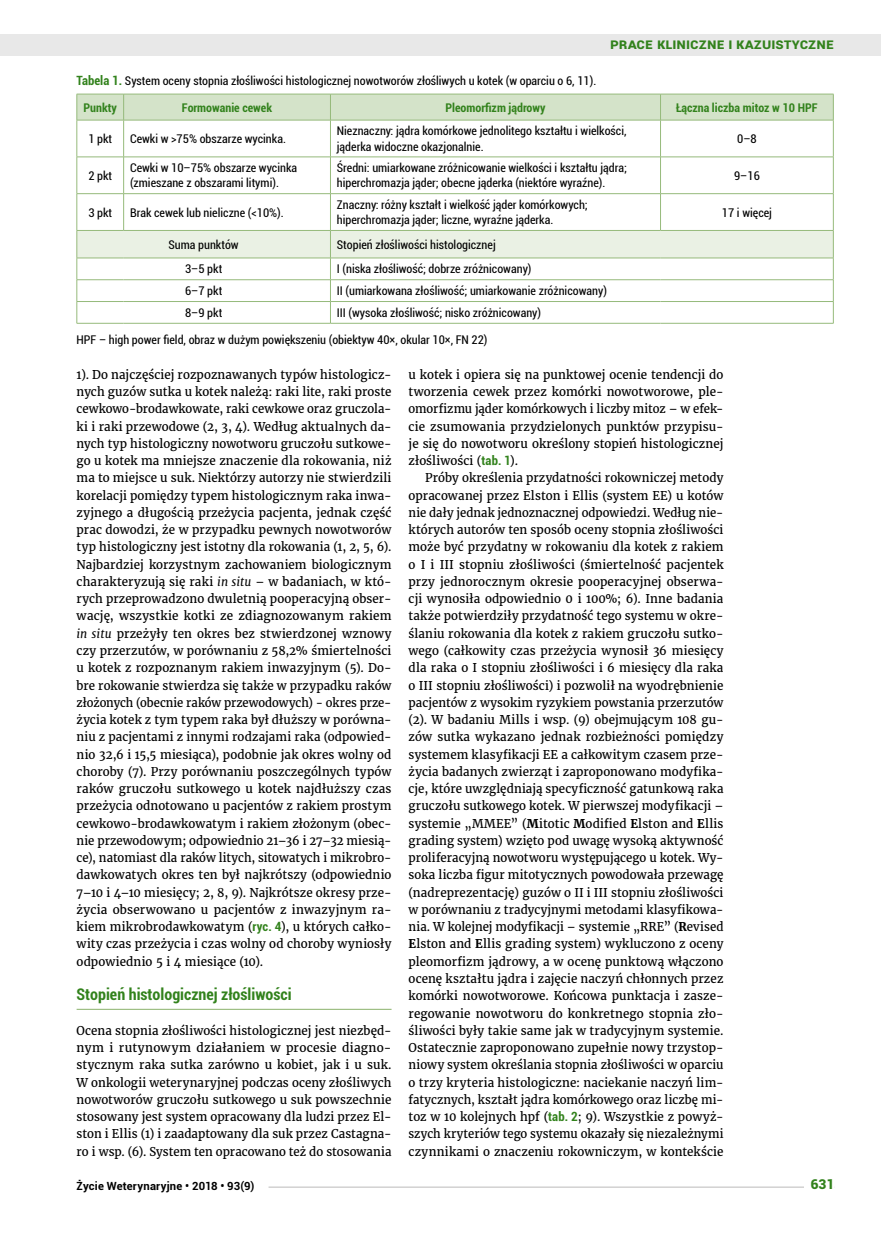
<style>
.page{position:relative;width:881px;height:1234px;background:#fff}
.page>*{position:absolute;margin:0;border:0;box-sizing:border-box;transform-origin:0 0}
.t1{font:700 condensed 16.05px "Roboto";color:#32821c}
.t2{font:700 15px "Roboto";letter-spacing:.005em;color:#32821c}
.t3{font:900 13.5px "Roboto";color:#32821c}
.t4{font:12px/17.2px "Merriweather";letter-spacing:.005em;color:#000;text-align:justify}
.t5{font:condensed 12px/15px "Roboto";color:#000}
.t6{font:700 condensed 12px "Roboto";color:#32821c}
.t7{font:700 11.25px "Roboto";letter-spacing:.02em;color:#000}
.s1{font-weight:700;font-size:12.75px;color:#32821c}
.s2{font-weight:700;color:#32821c}
.s3{font-style:italic}
.s4{font-family:"Roboto";font-weight:700;font-stretch:condensed;font-size:12.75px;color:#32821c}
.s5{font-weight:700}
</style>
<div class="page">
<hr style="left:77px;top:1008px;width:314px;height:1px;background:#96ba7b">
<svg style="left:78px;top:121px;width:754px;height:109px"></svg>
<hr style="left:123px;top:120px;width:1px;height:37px;background:#96ba7b">
<hr style="left:330px;top:120px;width:1px;height:37px;background:#96ba7b">
<hr style="left:660px;top:120px;width:1px;height:37px;background:#96ba7b">
<hr style="left:77px;top:157px;width:47px;height:1px;background:#96ba7b">
<hr style="left:124px;top:157px;width:206px;height:1px;background:#96ba7b">
<hr style="left:123px;top:157px;width:1px;height:36px;background:#96ba7b">
<hr style="left:330px;top:157px;width:330px;height:1px;background:#96ba7b">
<hr style="left:330px;top:157px;width:1px;height:36px;background:#96ba7b">
<hr style="left:660px;top:157px;width:173px;height:1px;background:#96ba7b">
<hr style="left:660px;top:157px;width:1px;height:36px;background:#96ba7b">
<hr style="left:77px;top:193px;width:47px;height:1px;background:#96ba7b">
<hr style="left:124px;top:193px;width:206px;height:1px;background:#96ba7b">
<hr style="left:123px;top:194px;width:1px;height:36px;background:#96ba7b">
<hr style="left:330px;top:193px;width:330px;height:1px;background:#96ba7b">
<hr style="left:330px;top:194px;width:1px;height:36px;background:#96ba7b">
<hr style="left:660px;top:193px;width:173px;height:1px;background:#96ba7b">
<hr style="left:660px;top:194px;width:1px;height:36px;background:#96ba7b">
<hr style="left:77px;top:120px;width:1px;height:37px;background:#96ba7b">
<hr style="left:832px;top:120px;width:1px;height:37px;background:#96ba7b">
<hr style="left:77px;top:157px;width:1px;height:36px;background:#96ba7b">
<hr style="left:832px;top:157px;width:1px;height:36px;background:#96ba7b">
<hr style="left:77px;top:194px;width:1px;height:36px;background:#96ba7b">
<hr style="left:832px;top:194px;width:1px;height:36px;background:#96ba7b">
<svg style="left:77px;top:230px;width:756px;height:93px"></svg>
<hr style="left:77px;top:323px;width:47px;height:1px;background:#96ba7b">
<hr style="left:124px;top:323px;width:206px;height:1px;background:#96ba7b">
<hr style="left:330px;top:323px;width:330px;height:1px;background:#96ba7b">
<hr style="left:660px;top:323px;width:173px;height:1px;background:#96ba7b">
<svg style="left:77px;top:94px;width:756px;height:26px;background:#d1e1c5"></svg>
<hr style="left:77px;top:120px;width:47px;height:1px;background:#96ba7b">
<hr style="left:124px;top:120px;width:206px;height:1px;background:#96ba7b">
<hr style="left:330px;top:120px;width:330px;height:1px;background:#96ba7b">
<hr style="left:660px;top:120px;width:173px;height:1px;background:#96ba7b">
<div style="left:0;top:35px;width:880px;height:21px;background:#e8e8e8"></div>
<hr style="left:268px;top:1186px;width:565px;height:1px;background:#d2d1d1">
<div style="left:804px;top:1178px;width:29px;height:15px;background:#fff"></div>
<p class="t2" style="left:610px;top:33px;width:225px">Prace kliniczne i kazuistyczne</p>
<p class="t5" style="left:83px;top:67px;width:514px;line-height:26.2px;text-indent:-7px"><span class="s1">Tabela 1.</span> System oceny stopnia złośliwości histologicznej nowotworów złośliwych u kotek (w oparciu o 6, 11).<br><span class="s2">Punkty</span></p>
<p class="t6" style="left:182px;top:99px;width:92px">Formowanie cewek</p>
<p class="t6" style="left:445px;top:99px;width:102px">Pleomorfizm jądrowy</p>
<p class="t6" style="left:675px;top:99px;width:143px">Łączna liczba mitoz w 10 HPF</p>
<p class="t5" style="left:88px;top:131px;width:25px">1 pkt</p>
<p class="t5" style="left:130px;top:131px;width:157px">Cewki w &gt;75% obszarze wycinka.</p>
<p class="t5" style="left:337px;top:123px;width:291px">Nieznaczny: jądra komórkowe jednolitego kształtu i wielkości, jąderka widoczne okazjonalnie.</p>
<p class="t5" style="left:736px;top:131px;width:21px">0–8</p>
<p class="t5" style="left:88px;top:167px;width:25px">2 pkt</p>
<p class="t5" style="left:130px;top:160px;width:168px">Cewki w 10–75% obszarze wycinka (zmieszane z obszarami litymi).</p>
<p class="t5" style="left:337px;top:160px;width:291px">Średni: umiarkowane zróżnicowanie wielkości i kształtu jądra; hiperchromazja jąder; obecne jąderka (niektóre wyraźne).</p>
<p class="t5" style="left:733px;top:167px;width:27px">9–16</p>
<p class="t5" style="left:88px;top:204px;width:25px">3 pkt</p>
<p class="t5" style="left:130px;top:204px;width:155px">Brak cewek lub nieliczne (&lt;10%).</p>
<p class="t5" style="left:337px;top:197px;width:252px">Znaczny: różny kształt i wielkość jąder komórkowych; hiperchromazja jąder; liczne, wyraźne jąderka.</p>
<p class="t5" style="left:721px;top:204px;width:52px">17 i więcej</p>
<p class="t5" style="left:168px;top:236px;width:72px">Suma punktów</p>
<p class="t5" style="left:337px;top:236px;width:160px">Stopień złośliwości histologicznej</p>
<p class="t5" style="left:185px;top:261px;width:39px">3–5 pkt</p>
<p class="t5" style="left:337px;top:261px;width:196px">I (niska złośliwość; dobrze zróżnicowany)</p>
<p class="t5" style="left:185px;top:283px;width:39px">6–7 pkt</p>
<p class="t5" style="left:337px;top:283px;width:271px">II (umiarkowana złośliwość; umiarkowanie zróżnicowany)</p>
<p class="t5" style="left:185px;top:304px;width:39px">8–9 pkt</p>
<p class="t5" style="left:337px;top:304px;width:206px">III (wysoka złośliwość; nisko zróżnicowany)</p>
<p class="t5" style="left:77px;top:332px;width:412px">HPF – high power field, obraz w dużym powiększeniu (obiektyw 40×, okular 10×, FN 22)</p>
<p class="t4" style="left:77px;top:366px;width:316px">1). Do najczęściej rozpoznawanych typów histologicz&shy;nych guzów sutka u kotek należą: raki lite, raki proste cewkowo-brodawkowate, raki cewkowe oraz gruczola&shy;ki i raki przewodowe (2, 3, 4). Według aktualnych da&shy;nych typ histologiczny nowotworu gruczołu sutkowe&shy;go u kotek ma mniejsze znaczenie dla rokowania, niż ma to miejsce u suk. Niektórzy autorzy nie stwierdzili korelacji pomiędzy typem histologicznym raka inwa&shy;zyjnego a długością przeżycia pacjenta, jednak część prac dowodzi, że w przypadku pewnych nowotworów typ histologiczny jest istotny dla rokowania (1, 2, 5, 6).<br>Najbardziej korzystnym zachowaniem biologicznym charakteryzują się raki <span class="s3">in situ</span> – w badaniach, w któ&shy;rych przeprowadzono dwuletnią pooperacyjną obser&shy;wację, wszystkie kotki ze zdiagnozowanym rakiem <span class="s3">in situ</span> przeżyły ten okres bez stwierdzonej wznowy czy przerzutów, w porównaniu z 58,2% śmiertelności u kotek z rozpoznanym rakiem inwazyjnym (5). Do&shy;bre rokowanie stwierdza się także w przypadku raków złożonych (obecnie raków przewodowych) - okres prze&shy;życia kotek z tym typem raka był dłuższy w porówna&shy;niu z pacjentami z innymi rodzajami raka (odpowied&shy;nio 32,6 i 15,5 miesiąca), podobnie jak okres wolny od choroby (7). Przy porównaniu poszczególnych typów raków gruczołu sutkowego u kotek najdłuższy czas przeżycia odnotowano u pacjentów z rakiem prostym cewkowo-brodawkowatym i rakiem złożonym (obec&shy;nie przewodowym; odpowiednio 21–36 i 27–32 miesią&shy;ce), natomiast dla raków litych, sitowatych i mikrobro&shy;dawkowatych okres ten był najkrótszy (odpowiednio 7–10 i 4–10 miesięcy; 2, 8, 9). Najkrótsze okresy prze&shy;życia obserwowano u pacjentów z inwazyjnym ra&shy;kiem mikrobrodawkowatym (<span class="s4">ryc. 4</span>), u których całko&shy;wity czas przeżycia i czas wolny od choroby wyniosły odpowiednio 5 i 4 miesiące (10).</p>
<h1 class="t1" style="left:77px;top:983px;width:216px">Stopień histologicznej złośliwości</h1>
<p class="t4" style="left:77px;top:1021px;width:316px">Ocena stopnia złośliwości histologicznej jest niezbęd&shy;nym i rutynowym działaniem w procesie diagno&shy;stycznym raka sutka zarówno u kobiet, jak i u suk.<br>W onkologii weterynaryjnej podczas oceny złośliwych nowotworów gruczołu sutkowego u suk powszechnie stosowany jest system opracowany dla ludzi przez El&shy;ston i Ellis (1) i zaadaptowany dla suk przez Castagna&shy;ro i wsp. (6). System ten opracowano też do stosowania</p>
<p class="t4" style="left:408px;top:366px;width:316px">u kotek i opiera się na punktowej ocenie tendencji do tworzenia cewek przez komórki nowotworowe, ple&shy;omorfizmu jąder komórkowych i liczby mitoz – w efek&shy;cie zsumowania przydzielonych punktów przypisu&shy;je się do nowotworu określony stopień histologicznej złośliwości (<span class="s4">tab. 1</span>).</p>
<p class="t4" style="left:408px;top:469px;width:316px;text-indent:17px">Próby określenia przydatności rokowniczej metody opracowanej przez Elston i Ellis (system EE) u kotów nie dały jednak jednoznacznej odpowiedzi. Według nie&shy;których autorów ten sposób oceny stopnia złośliwości może być przydatny w rokowaniu dla kotek z rakiem o I i III stopniu złośliwości (śmiertelność pacjentek przy jednorocznym okresie pooperacyjnej obserwa&shy;cji wynosiła odpowiednio 0 i 100%; 6). Inne badania także potwierdziły przydatność tego systemu w okre&shy;ślaniu rokowania dla kotek z rakiem gruczołu sutko&shy;wego (całkowity czas przeżycia wynosił 36 miesięcy dla raka o I stopniu złośliwości i 6 miesięcy dla raka o III stopniu złośliwości) i pozwolił na wyodrębnienie pacjentów z wysokim ryzykiem powstania przerzutów (2). W badaniu Mills i wsp. (9) obejmującym 108 gu&shy;zów sutka wykazano jednak rozbieżności pomiędzy systemem klasyfikacji EE a całkowitym czasem prze&shy;życia badanych zwierząt i zaproponowano modyfika&shy;cje, które uwzględniają specyficzność gatunkową raka gruczołu sutkowego kotek. W pierwszej modyfikacji – systemie „MMEE” (<span class="s5">M</span>itotic <span class="s5">M</span>odified <span class="s5">E</span>lston and <span class="s5">E</span>llis grading system) wzięto pod uwagę wysoką aktywność proliferacyjną nowotworu występującego u kotek. Wy&shy;soka liczba figur mitotycznych powodowała przewagę (nadreprezentację) guzów o II i III stopniu złośliwości w porównaniu z tradycyjnymi metodami klasyfikowa&shy;nia. W kolejnej modyfikacji – systemie „RRE” (<span class="s5">R</span>evised <span class="s5">E</span>lston and <span class="s5">E</span>llis grading system) wykluczono z oceny pleomorfizm jądrowy, a w ocenę punktową włączono ocenę kształtu jądra i zajęcie naczyń chłonnych przez komórki nowotworowe. Końcowa punktacja i zasze&shy;regowanie nowotworu do konkretnego stopnia zło&shy;śliwości były takie same jak w tradycyjnym systemie.<br>Ostatecznie zaproponowano zupełnie nowy trzystop&shy;niowy system określania stopnia złośliwości w oparciu o trzy kryteria histologiczne: naciekanie naczyń lim&shy;fatycznych, kształt jądra komórkowego oraz liczbę mi&shy;toz w 10 kolejnych hpf (<span class="s4">tab. 2</span>; 9). Wszystkie z powyż&shy;szych kryteriów tego systemu okazały się niezależnymi czynnikami o znaczeniu rokowniczym, w kontekście</p>
<p class="t7" style="left:77px;top:1177px;width:179px">Życie Weterynaryjne • 2018 • 93(9)</p>
<p class="t3" style="left:810px;top:1174px;width:25px">631</p>
</div>
